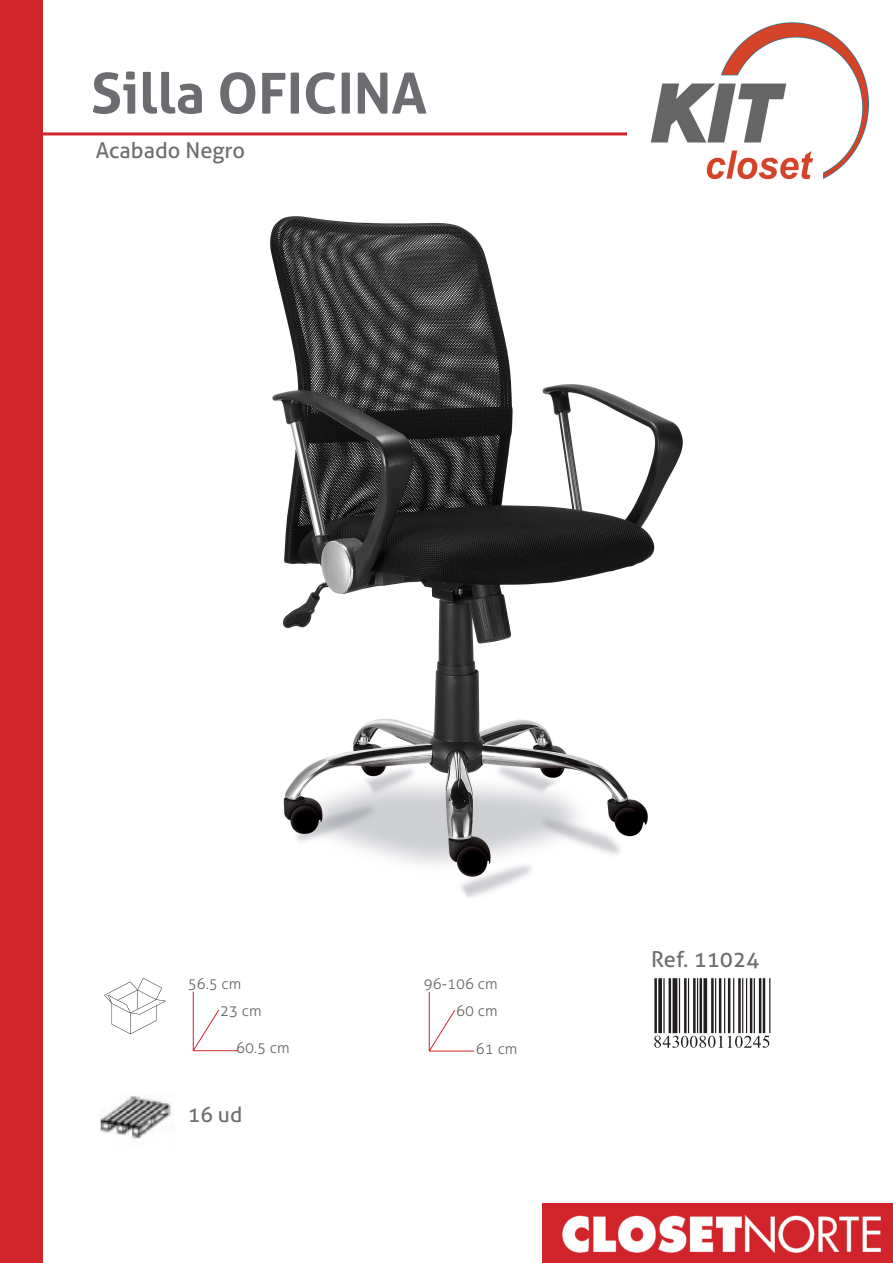
<style>
.page{position:relative;width:893px;height:1263px;background:#fff}
.page>*{position:absolute;margin:0;border:0;box-sizing:border-box;transform-origin:0 0}
.t1{font:64.5px "EAN 13";color:#231f20}
.t2{font:700 56.25px "Aller";color:#6c6d70}
.t3{font:21.9px "Aller";color:#6c6d70}
.t4{font:21px "Aller";color:#6c6d70}
.t5{font:300 15px "Aller";color:#666}
</style>
<div class="page">
<div style="left:542px;top:1203px;width:351px;height:60px;background:#d1232a"></div>
<div style="left:0;top:0;width:43px;height:1263px;background:#d1232a"></div>
<hr style="left:31px;top:132px;width:596px;height:3px;background:#d1232a">
<img style="left:562px;top:1216px;width:318px;height:36px">
<img style="left:651px;top:22px;width:218px;height:158px">
<svg style="left:428px;top:991px;width:47px;height:61px"></svg>
<img style="left:271px;top:217px;width:411px;height:681px">
<img style="left:104px;top:979px;width:62px;height:56px">
<img style="left:100px;top:1096px;width:71px;height:43px">
<svg style="left:192px;top:991px;width:47px;height:61px"></svg>
<p class="t2" style="left:91px;top:59px;width:338px">Silla OFICINA</p>
<p class="t3" style="left:96px;top:137px;width:151px">Acabado Negro</p>
<p class="t5" style="left:188px;top:974px;width:55px">56.5 cm</p>
<p class="t5" style="left:424px;top:975px;width:75px">96-106 cm</p>
<p class="t5" style="left:220px;top:1001px;width:43px">23 cm</p>
<p class="t5" style="left:456px;top:1002px;width:43px">60 cm</p>
<p class="t5" style="left:236px;top:1039px;width:55px">60.5 cm</p>
<p class="t5" style="left:476px;top:1039px;width:43px">61 cm</p>
<p class="t1" style="left:662px;top:949px;width:101px">✔✓ ✔</p>
<p class="t3" style="left:651px;top:946px;width:110px">Ref. 11024</p>
<p class="t4" style="left:188px;top:1102px;width:56px">16 ud</p>
</div>
